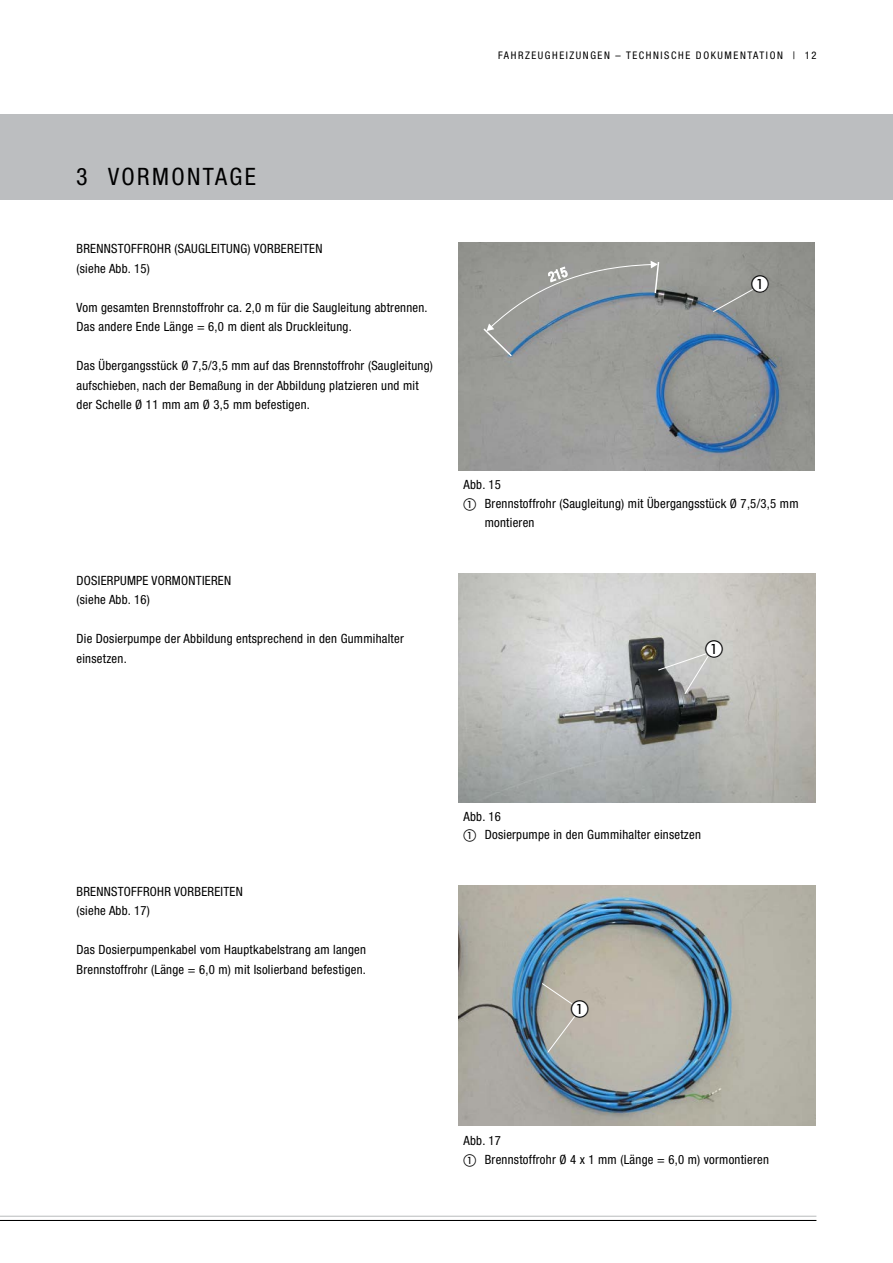
<style>
.page{position:relative;width:893px;height:1263px;background:#fff}
.page>*{position:absolute;margin:0;border:0;box-sizing:border-box;transform-origin:0 0}
.Überschrift_für_IVZ{font:condensed 24px "Helvetica Neue LT";letter-spacing:.1em;color:#000}
.t1{font:18px "European Pi One";color:#000}
.Fließtext_8_5pt{font:condensed 12.75px/19.5px "Helvetica Neue LT";letter-spacing:.02em;color:#000}
.t2{font:condensed 10.5px "Helvetica Neue LT";letter-spacing:.15em;color:#000}
.s1{font-family:"European Pi One";font-stretch:normal}
</style>
<div class="page">
<div style="left:0;top:115px;width:893px;height:85px;background:#bcbec0"></div>
<hr style="left:0;top:1216px;width:816px;height:1px;background:#bcbec0">
<hr style="left:0;top:1220px;width:816px;height:1px;background:#000">
<img style="left:459px;top:242px;width:355px;height:228px">
<svg style="left:482px;top:260px;width:178px;height:98px;background:#999b9a"></svg>
<svg style="left:712px;top:286px;width:46px;height:27px"></svg>
<div style="left:752px;top:276px;width:17px;height:17px;background:#fff;border-radius:50%"></div>
<img style="left:458px;top:573px;width:358px;height:229px">
<svg style="left:657px;top:651px;width:55px;height:44px;background:#a1a1a1"></svg>
<div style="left:705px;top:641px;width:17px;height:17px;background:#fff;border-radius:50%"></div>
<img style="left:458px;top:885px;width:358px;height:241px">
<svg style="left:541px;top:982px;width:40px;height:71px;background:#b5b2a7"></svg>
<div style="left:571px;top:1001px;width:17px;height:17px;background:#fff;border-radius:50%"></div>
<p class="t2" style="left:498px;top:50px;width:320px">FAHRZEUGHEIZUNGEN – TECHNISCHE DOKUMENTATION | 12</p>
<p class="Überschrift_für_IVZ" style="left:76px;top:162px;width:181px">3 VORMONTAGE</p>
<p class="Fließtext_8_5pt" style="left:77px;top:239px;width:247px">BRENNSTOFFROHR (SAUGLEITUNG) VORBEREITEN (siehe Abb. 15)</p>
<p class="Fließtext_8_5pt" style="left:77px;top:297px;width:353px">Vom gesamten Brennstoffrohr ca. 2,0 m für die Saugleitung abtrennen.</p>
<p class="Fließtext_8_5pt" style="left:77px;top:317px;width:277px">Das andere Ende Länge = 6,0 m dient als Druckleitung.</p>
<p class="Fließtext_8_5pt" style="left:77px;top:356px;width:358px">Das Übergangsstück Ø 7,5/3,5 mm auf das Brennstoffrohr (Saugleitung) aufschieben, nach der Bemaßung in der Abbildung platzieren und mit der Schelle Ø 11 mm am Ø 3,5 mm befestigen.</p>
<p class="t1" style="left:751px;top:274px;width:19px">A</p>
<p class="Fließtext_8_5pt" style="left:463px;top:475px;width:39px">Abb. 15</p>
<p class="Fließtext_8_5pt" style="left:485px;top:493px;width:315px;text-indent:-21px"><span class="s1">A</span> Brennstoffrohr (Saugleitung) mit Übergangsstück Ø 7,5/3,5 mm montieren</p>
<p class="Fließtext_8_5pt" style="left:77px;top:570px;width:156px">DOSIERPUMPE VORMONTIEREN</p>
<p class="Fließtext_8_5pt" style="left:77px;top:590px;width:75px">(siehe Abb. 16)</p>
<p class="Fließtext_8_5pt" style="left:77px;top:629px;width:329px">Die Dosierpumpe der Abbildung entsprechend in den Gummihalter einsetzen.</p>
<p class="t1" style="left:705px;top:640px;width:19px">A</p>
<p class="Fließtext_8_5pt" style="left:77px;top:881px;width:168px">BRENNSTOFFROHR VORBEREITEN</p>
<p class="Fließtext_8_5pt" style="left:77px;top:901px;width:75px">(siehe Abb. 17)</p>
<p class="Fließtext_8_5pt" style="left:77px;top:940px;width:291px">Das Dosierpumpenkabel vom Hauptkabelstrang am langen<br>Brennstoffrohr (Länge = 6,0 m) mit Isolierband befestigen.</p>
<p class="Fließtext_8_5pt" style="left:463px;top:806px;width:39px">Abb. 16</p>
<p class="Fließtext_8_5pt" style="left:463px;top:825px;width:239px"><span class="s1">A</span> Dosierpumpe in den Gummihalter einsetzen</p>
<p class="t1" style="left:571px;top:999px;width:19px">A</p>
<p class="Fließtext_8_5pt" style="left:463px;top:1131px;width:39px">Abb. 17</p>
<p class="Fließtext_8_5pt" style="left:463px;top:1149px;width:307px"><span class="s1">A</span> Brennstoffrohr Ø 4 x 1 mm (Länge = 6,0 m) vormontieren</p>
</div>
